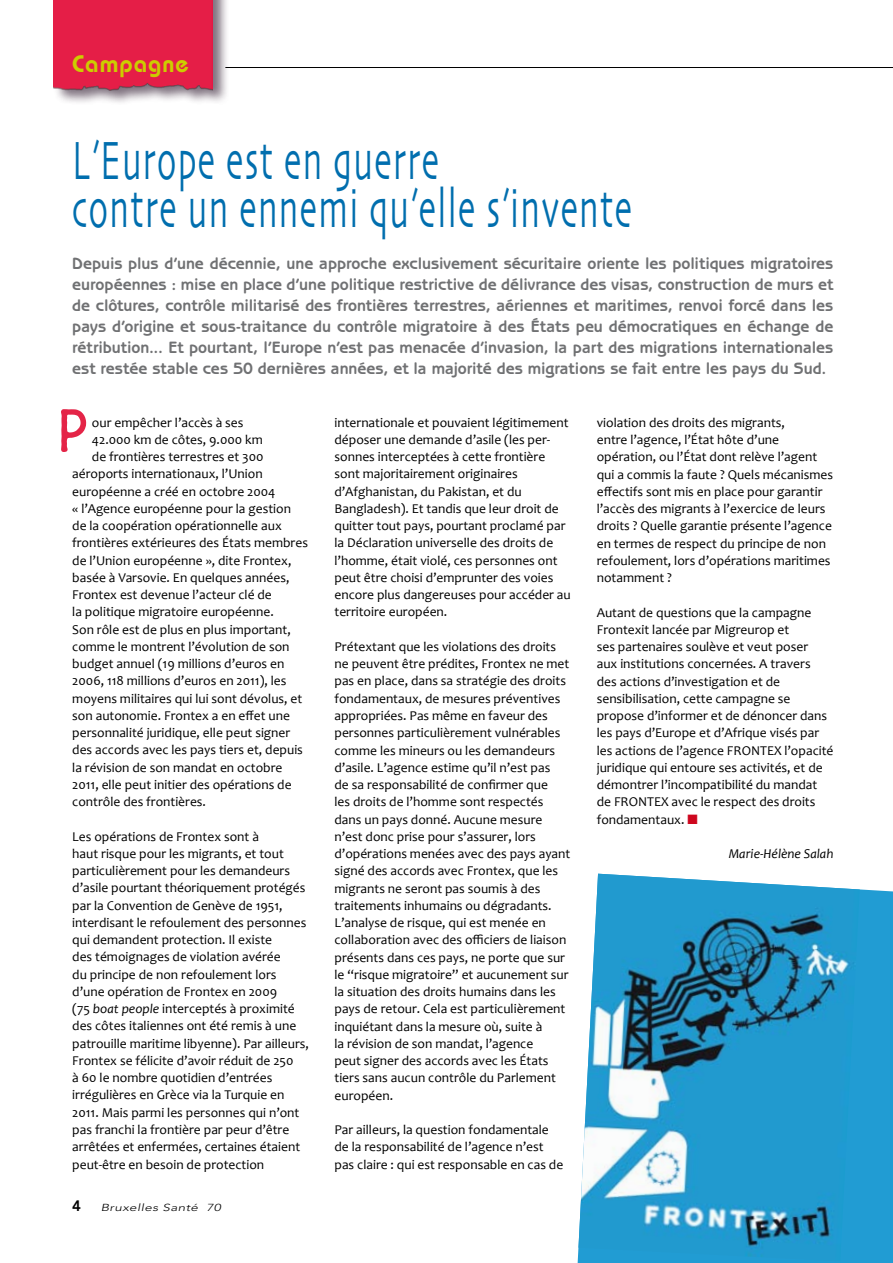
<style>
.page{position:relative;width:893px;height:1263px;background:#fff}
.page>*{position:absolute;margin:0;border:0;box-sizing:border-box;transform-origin:0 0}
.t1{font:300 60px "Berliner Grotesk";color:#e42447}
.t2{font:56.25px/48px "Skia";letter-spacing:.04em;color:#006eae;scale:.6 1}
.t3{font:600 24px "Bauhaus";letter-spacing:.045em;color:#cccd00}
.t4{font:700 16.5px/21px "Benguiat Gothic";color:#707173;text-align:justify}
.t5{font:800 15px "Avenir";color:#000}
.t6{font:13.5px/17.2px "Candara";color:#000}
.t7{font:italic 13.5px "Candara";color:#000}
.t8{font:italic 300 10.2px "Avenir";letter-spacing:.03em;color:#000;scale:1.33 1}
.s1{font-style:italic}
.s2{font-family:"Paracasseau";color:#ce061e}
</style>
<div class="page">
<div style="left:578px;top:889px;width:315px;height:374px;background:#219cd3"></div>
<img style="left:578px;top:874px;width:282px;height:387px">
<div style="left:53px;top:0;width:176px;height:105px;background:#564556;opacity:.75"></div>
<img style="left:54px;top:0;width:158px;height:94px">
<hr style="left:225px;top:67px;width:668px;height:1px;background:#000">
<h3 class="t3" style="left:72px;top:49px;width:118px">Campagne</h3>
<h2 class="t2" style="left:72px;top:140px;width:934px">L’Europe est en guerre<br>contre un ennemi qu’elle s’invente</h2>
<p class="t4" style="left:72px;top:252px;width:763px">Depuis plus d’une décennie, une approche exclusivement sécuritaire oriente les politiques migratoires européennes : mise en place d’une politique restrictive de délivrance des visas, construction de murs et de clôtures, contrôle militarisé des frontières terrestres, aériennes et maritimes, renvoi forcé dans les pays d’origine et sous-traitance du contrôle migratoire à des États peu démocratiques en échange de rétribution... Et pourtant, l’Europe n’est pas menacée d’invasion, la part des migrations internationales est restée stable ces 50 dernières années, et la majorité des migrations se fait entre les pays du Sud.</p>
<p class="t6" style="left:92px;top:414px;width:153px">our empêcher l’accès à ses</p>
<p class="t6" style="left:92px;top:431px;width:172px">42.000 km de côtes, 9.000 km</p>
<p class="t6" style="left:92px;top:448px;width:173px">de frontières terrestres et 300</p>
<p class="t6" style="left:72px;top:465px;width:192px">aéroports internationaux, l’Union</p>
<p class="t6" style="left:72px;top:483px;width:205px">européenne a créé en octobre 2004</p>
<p class="t6" style="left:72px;top:500px;width:220px">« l’Agence européenne pour la gestion</p>
<p class="t6" style="left:72px;top:517px;width:211px">de la coopération opérationnelle aux</p>
<p class="t6" style="left:72px;top:534px;width:237px">frontières extérieures des États membres</p>
<p class="t6" style="left:72px;top:552px;width:221px">de l’Union européenne », dite Frontex,</p>
<p class="t6" style="left:72px;top:569px;width:219px">basée à Varsovie. En quelques années,</p>
<p class="t6" style="left:72px;top:586px;width:201px">Frontex est devenue l’acteur clé de</p>
<p class="t6" style="left:72px;top:603px;width:203px">la politique migratoire européenne.</p>
<p class="t6" style="left:72px;top:621px;width:220px">Son rôle est de plus en plus important,</p>
<p class="t6" style="left:72px;top:638px;width:219px">comme le montrent l’évolution de son</p>
<p class="t6" style="left:72px;top:655px;width:214px">budget annuel (19 millions d’euros en</p>
<p class="t6" style="left:72px;top:672px;width:216px">2006, 118 millions d’euros en 2011), les</p>
<p class="t6" style="left:72px;top:690px;width:232px">moyens militaires qui lui sont dévolus, et</p>
<p class="t6" style="left:72px;top:707px;width:219px">son autonomie. Frontex a en effet une</p>
<p class="t6" style="left:72px;top:724px;width:219px">personnalité juridique, elle peut signer</p>
<p class="t6" style="left:72px;top:741px;width:232px">des accords avec les pays tiers et, depuis</p>
<p class="t6" style="left:72px;top:759px;width:212px">la révision de son mandat en octobre</p>
<p class="t6" style="left:72px;top:776px;width:221px">2011, elle peut initier des opérations de</p>
<p class="t6" style="left:72px;top:793px;width:135px">contrôle des frontières.</p>
<p class="t6" style="left:72px;top:828px;width:238px">Les opérations de Frontex sont à<br>haut risque pour les migrants, et tout particulièrement pour les demandeurs d’asile pourtant théoriquement protégés par la Convention de Genève de 1951, interdisant le refoulement des personnes qui demandent protection. Il existe<br>des témoignages de violation avérée<br>du principe de non refoulement lors d’une opération de Frontex en 2009<br>(75 <span class="s1">boat people</span> interceptés à proximité des côtes italiennes ont été remis à une patrouille maritime libyenne). Par ailleurs, Frontex se félicite d’avoir réduit de 250<br>à 60 le nombre quotidien d’entrées irrégulières en Grèce via la Turquie en 2011. Mais parmi les personnes qui n’ont pas franchi la frontière par peur d’être arrêtées et enfermées, certaines étaient peut-être en besoin de protection</p>
<h1 class="t1" style="left:57px;top:397px;width:30px">P</h1>
<p class="t6" style="left:334px;top:414px;width:238px">internationale et pouvaient légitimement déposer une demande d’asile (les per&shy;sonnes interceptées à cette frontière sont majoritairement originaires d’Afghanistan, du Pakistan, et du Bangladesh). Et tandis que leur droit de quitter tout pays, pourtant proclamé par la Déclaration universelle des droits de l’homme, était violé, ces personnes ont peut être choisi d’emprunter des voies encore plus dangereuses pour accéder au territoire européen.</p>
<p class="t6" style="left:334px;top:638px;width:237px">Prétextant que les violations des droits ne peuvent être prédites, Frontex ne met pas en place, dans sa stratégie des droits fondamentaux, de mesures préventives appropriées. Pas même en faveur des personnes particulièrement vulnérables comme les mineurs ou les demandeurs d’asile. L’agence estime qu’il n’est pas<br>de sa responsabilité de confirmer que<br>les droits de l’homme sont respectés dans un pays donné. Aucune mesure n’est donc prise pour s’assurer, lors d’opérations menées avec des pays ayant signé des accords avec Frontex, que les migrants ne seront pas soumis à des traitements inhumains ou dégradants.<br>L’analyse de risque, qui est menée en collaboration avec des officiers de liaison présents dans ces pays, ne porte que sur le “risque migratoire” et aucunement sur la situation des droits humains dans les pays de retour. Cela est particulièrement inquiétant dans la mesure où, suite à<br>la révision de son mandat, l’agence<br>peut signer des accords avec les États tiers sans aucun contrôle du Parlement européen.</p>
<p class="t6" style="left:334px;top:1121px;width:230px">Par ailleurs, la question fondamentale de la responsabilité de l’agence n’est pas claire : qui est responsable en cas de</p>
<p class="t6" style="left:597px;top:414px;width:238px">violation des droits des migrants,<br>entre l’agence, l’État hôte d’une opération, ou l’État dont relève l’agent qui a commis la faute ? Quels mécanismes effectifs sont mis en place pour garantir l’accès des migrants à l’exercice de leurs droits ? Quelle garantie présente l’agence en termes de respect du principe de non refoulement, lors d’opérations maritimes notamment ?</p>
<p class="t6" style="left:597px;top:604px;width:238px">Autant de questions que la campagne Frontexit lancée par Migreurop et<br>ses partenaires soulève et veut poser<br>aux institutions concernées. A travers des actions d’investigation et de sensibilisation, cette campagne se propose d’informer et de dénoncer dans les pays d’Europe et d’Afrique visés par les actions de l’agence FRONTEX l’opacité juridique qui entoure ses activités, et de démontrer l’incompatibilité du mandat de FRONTEX avec le respect des droits fondamentaux. <span class="s2">n</span></p>
<p class="t7" style="left:729px;top:846px;width:106px">Marie-Hélène Salah</p>
<p class="t5" style="left:72px;top:1197px;width:10px">4</p>
<p class="t8" style="left:101px;top:1202px;width:92px">Bruxelles Santé 70</p>
</div>
